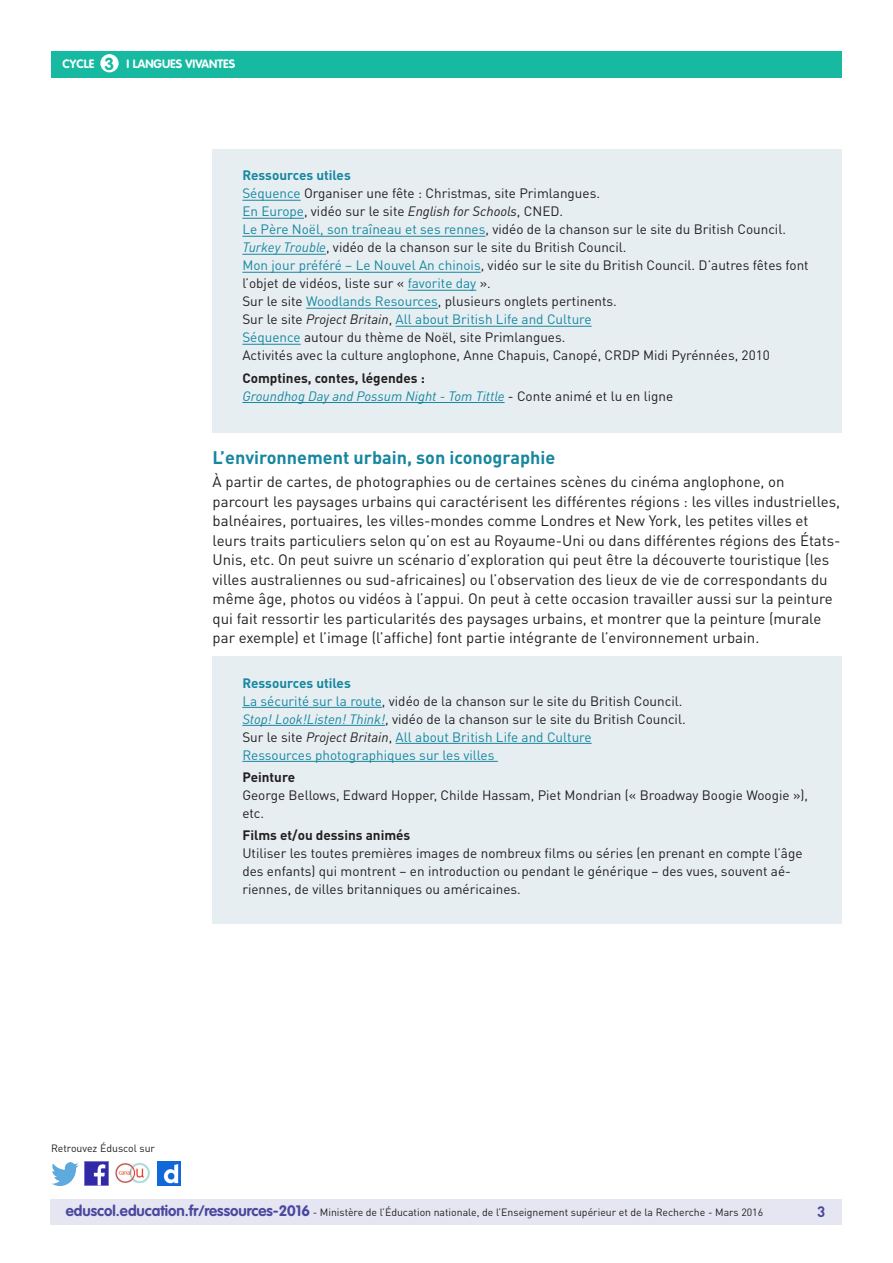
<style>
.page{position:relative;width:893px;height:1263px;background:#fff}
.page>*{position:absolute;margin:0;border:0;box-sizing:border-box;transform-origin:0 0}
._04_Titre_de_niveau{font:700 18px "DIN Pro";color:#16879f}
.t1{font:700 17.25px "VAG Rounded Std";color:#17baa1}
._06_Texte_courant{font:15px/19.5px "DIN Pro";color:#231f20}
.t2{font:700 15px "DIN Pro";color:#4a489e}
._15_texte_encadré{font:13.5px/18px "DIN Pro";color:#231f20}
._15_texte_encadré-2{font:13.5px "DIN Pro";color:#16879f}
._15_texte_encadré-3{font:italic 13.5px "DIN Pro";color:#16879f}
._15_Sous_titre_encad{font:700 13.5px "DIN Pro";color:#231f20}
._15_Titre_encadré{font:700 13.5px "DIN Pro";color:#16879f}
.t3{font:700 12px "VAG Rounded Std";color:#fff}
.t4{font:10.5px "DIN Pro";color:#231f20}
.s1{color:#16879f}
.s2{font-style:italic}
.s3{font-style:italic;color:#16879f}
.s4{color:#231f20}
.s5{font-style:italic;color:#231f20}
.s6{font-style:normal;color:#231f20}
.s7{font-family:"VAG Rounded Std";font-weight:700;font-size:15px;color:#4a489e}
</style>
<div class="page">
<div style="left:50px;top:1199px;width:791px;height:26px;background:#e6e5f2"></div>
<div style="left:51px;top:51px;width:791px;height:27px;background:#17baa1"></div>
<div style="left:100px;top:54px;width:19px;height:18px;background:#fff;border-radius:50%"></div>
<img style="left:85px;top:1162px;width:23px;height:23px">
<img style="left:51px;top:1163px;width:28px;height:22px">
<img style="left:158px;top:1162px;width:22px;height:23px">
<img style="left:115px;top:1163px;width:35px;height:21px">
<div style="left:213px;top:149px;width:629px;height:284px;background:#e6eef2"></div>
<hr style="left:242px;top:200px;width:59px;height:1px;background:#16879f">
<hr style="left:242px;top:218px;width:62px;height:1px;background:#16879f">
<hr style="left:242px;top:236px;width:243px;height:1px;background:#16879f">
<hr style="left:242px;top:254px;width:84px;height:1px;background:#16879f">
<hr style="left:242px;top:272px;width:239px;height:1px;background:#16879f">
<hr style="left:408px;top:290px;width:68px;height:1px;background:#16879f">
<hr style="left:306px;top:308px;width:132px;height:1px;background:#16879f">
<hr style="left:396px;top:326px;width:196px;height:1px;background:#16879f">
<hr style="left:242px;top:344px;width:59px;height:1px;background:#16879f">
<hr style="left:242px;top:402px;width:263px;height:1px;background:#16879f">
<div style="left:213px;top:656px;width:629px;height:268px;background:#e6eef2"></div>
<hr style="left:242px;top:707px;width:140px;height:1px;background:#16879f">
<hr style="left:242px;top:725px;width:143px;height:1px;background:#16879f">
<hr style="left:396px;top:743px;width:196px;height:1px;background:#16879f">
<hr style="left:242px;top:761px;width:256px;height:1px;background:#16879f">
<p class="t1" style="left:105px;top:53px;width:11px">3</p>
<p class="t3" style="left:63px;top:57px;width:33px">CYCLE</p>
<p class="t3" style="left:127px;top:57px;width:110px">I LANGUES VIVANTES</p>
<p class="_15_Titre_encadré" style="left:242px;top:167px;width:110px">Ressources utiles</p>
<p class="_15_texte_encadré" style="left:242px;top:184px;width:359px"><span class="s1">Séquence</span> Organiser une fête : Christmas, site Primlangues.</p>
<p class="_15_texte_encadré" style="left:242px;top:202px;width:322px"><span class="s1">En Europe</span>, vidéo sur le site <span class="s2">English for Schools</span>, CNED.</p>
<p class="_15_texte_encadré" style="left:242px;top:220px;width:545px"><span class="s1">Le Père Noël, son traîneau et ses rennes</span>, vidéo de la chanson sur le site du British Council.</p>
<p class="_15_texte_encadré" style="left:242px;top:238px;width:386px"><span class="s3">Turkey Trouble</span>, vidéo de la chanson sur le site du British Council.</p>
<p class="_15_texte_encadré" style="left:242px;top:256px;width:568px"><span class="s1">Mon jour préféré – Le Nouvel An chinois</span>, vidéo sur le site du British Council. D’autres fêtes font l’objet de vidéos, liste sur « <span class="s1">favorite day</span> ».</p>
<p class="_15_texte_encadré" style="left:242px;top:292px;width:376px">Sur le site <span class="s1">Woodlands Resources</span>, plusieurs onglets pertinents.</p>
<p class="_15_texte_encadré-2" style="left:242px;top:311px;width:351px"><span class="s4">Sur le site</span> <span class="s5">Project Britain</span><span class="s4">,</span> All about British Life and Culture</p>
<p class="_15_texte_encadré" style="left:242px;top:328px;width:325px"><span class="s1">Séquence</span> autour du thème de Noël, site Primlangues.</p>
<p class="_15_texte_encadré" style="left:242px;top:346px;width:529px">Activités avec la culture anglophone, Anne Chapuis, Canopé, CRDP Midi Pyrénnées, 2010</p>
<p class="_15_Sous_titre_encad" style="left:242px;top:369px;width:184px">Comptines, contes, légendes :</p>
<p class="_15_texte_encadré-3" style="left:242px;top:387px;width:432px">Groundhog Day and Possum Night - Tom Tittle <span class="s6">- Conte animé et lu en ligne</span></p>
<p class="_04_Titre_de_niveau" style="left:213px;top:445px;width:344px">L’environnement urbain, son iconographie</p>
<p class="_06_Texte_courant" style="left:213px;top:472px;width:629px">À partir de cartes, de photographies ou de certaines scènes du cinéma anglophone, on parcourt les paysages urbains qui caractérisent les différentes régions : les villes industrielles, balnéaires, portuaires, les villes-mondes comme Londres et New York, les petites villes et leurs traits particuliers selon qu’on est au Royaume-Uni ou dans différentes régions des États-Unis, etc. On peut suivre un scénario d’exploration qui peut être la découverte touristique (les villes australiennes ou sud-africaines) ou l’observation des lieux de vie de correspondants du même âge, photos ou vidéos à l’appui. On peut à cette occasion travailler aussi sur la peinture qui fait ressortir les particularités des paysages urbains, et montrer que la peinture (murale par exemple) et l’image (l’affiche) font partie intégrante de l’environnement urbain.</p>
<p class="_15_Titre_encadré" style="left:242px;top:674px;width:110px">Ressources utiles</p>
<p class="_15_texte_encadré" style="left:242px;top:691px;width:442px"><span class="s1">La sécurité sur la route</span>, vidéo de la chanson sur le site du British Council.</p>
<p class="_15_texte_encadré" style="left:242px;top:709px;width:445px"><span class="s3">Stop! Look!Listen! Think!</span>, vidéo de la chanson sur le site du British Council.</p>
<p class="_15_texte_encadré-2" style="left:242px;top:728px;width:351px"><span class="s4">Sur le site</span> <span class="s5">Project Britain</span><span class="s4">,</span> All about British Life and Culture</p>
<p class="_15_texte_encadré-2" style="left:242px;top:746px;width:254px">Ressources photographiques sur les villes</p>
<p class="_15_Sous_titre_encad" style="left:242px;top:768px;width:54px">Peinture</p>
<p class="_15_texte_encadré" style="left:242px;top:786px;width:567px">George Bellows, Edward Hopper, Childe Hassam, Piet Mondrian (« Broadway Boogie Woogie »), etc.</p>
<p class="_15_Sous_titre_encad" style="left:242px;top:826px;width:169px">Films et/ou dessins animés</p>
<p class="_15_texte_encadré" style="left:242px;top:844px;width:562px">Utiliser les toutes premières images de nombreux films ou séries (en prenant en compte l’âge des enfants) qui montrent – en introduction ou pendant le générique – des vues, souvent aé&shy;riennes, de villes britanniques ou américaines.</p>
<p class="t4" style="left:51px;top:1141px;width:106px">Retrouvez Éduscol sur</p>
<p class="t4" style="left:66px;top:1205px;width:699px"><span class="s7">eduscol.education.fr/ressources-2016</span> - Ministère de l’Éducation nationale, de l’Enseignement supérieur et de la Recherche - Mars 2016</p>
<p class="t2" style="left:817px;top:1201px;width:10px">3</p>
</div>
